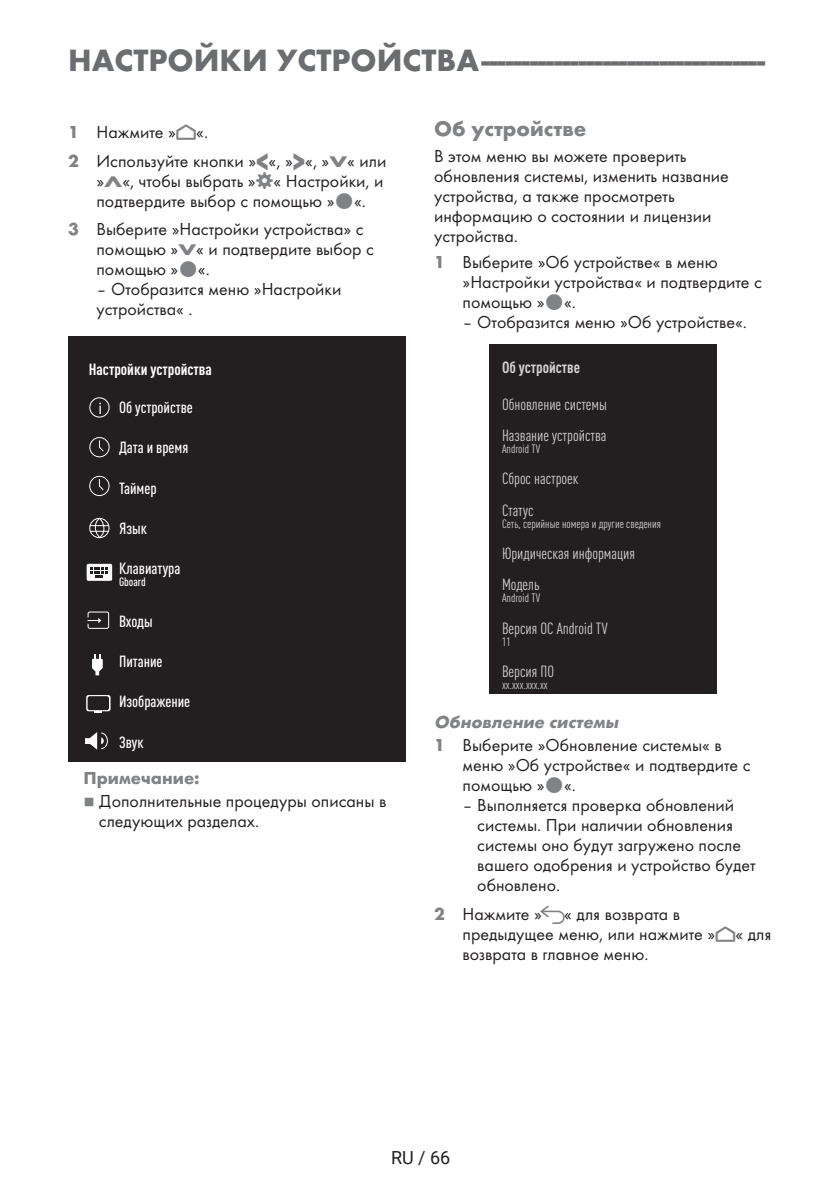
<style>
.page{position:relative;width:840px;height:1191px;background:#fff}
.page>*{position:absolute;margin:0;border:0;box-sizing:border-box;transform-origin:0 0}
.t1{font:700 32px "Futura TOT";color:#6c6d70}
.t2{font:700 22px "Futura TOT";color:#808285}
.t3{font:18px/20px "Futura TOT Boo";color:#231f20}
.t4{font:italic 700 18px "Futura TOT";color:#808285}
.t5{font:700 18px "Futura TOT";color:#808285}
.t6{font:18px "Roboto";color:#231f20}
.t7{font:condensed 16px/31.4px "DIN Pro";color:#d1d2d4}
.t8{font:500 condensed 16px "DIN Pro";color:#fff}
.t9{font:700 condensed 16px "DIN Pro";color:#fff}
.t10{font:700 condensed 16px "DIN Pro";color:#d1d2d4}
.t11{font:condensed 12px "DIN Pro";color:#d1d2d4}
.t12{font:500 condensed 12px "DIN Pro";color:#fff}
.t13{font:8px "Grund Son Se";color:#808285}
.s1{font-family:"Futura TOT";font-weight:700;color:#808285}
.s2{font-family:"Arcelik TS9 Android";font-size:24px;color:#808285}
.s3{font-family:"Futura TOT";font-weight:700;font-size:27.2px;color:#808285}
.s4{font-family:"Futura TOT";font-weight:700;font-size:16px;color:#808285}
.s5{font-family:"Arcelik TS9 Android";font-size:20px;color:#808285}
</style>
<div class="page">
<div style="left:68px;top:336px;width:337px;height:425px;background:#231f20"></div>
<div style="left:89px;top:397px;width:20px;height:20px;border:1px solid #fff;border-radius:50%"></div>
<div style="left:89px;top:437px;width:20px;height:20px;border:1px solid #fff;border-radius:50%"></div>
<svg style="left:99px;top:439px;width:6px;height:13px"></svg>
<div style="left:89px;top:476px;width:20px;height:20px;border:1px solid #fff;border-radius:50%"></div>
<svg style="left:98px;top:478px;width:7px;height:13px"></svg>
<div style="left:89px;top:518px;width:20px;height:20px;border:1px solid #fff;border-radius:50%"></div>
<svg style="left:90px;top:517px;width:19px;height:21px"></svg>
<div style="left:87px;top:564px;width:25px;height:17px;background:#fff;border-radius:2px"></div>
<svg style="left:90px;top:567px;width:17px;height:10px"></svg>
<div style="left:87px;top:611px;width:22px;height:18px;border:1px solid #fff;border-radius:2px"></div>
<svg style="left:87px;top:617px;width:14px;height:7px"></svg>
<svg style="left:92px;top:654px;width:11px;height:21px"></svg>
<svg style="left:86px;top:695px;width:24px;height:16px"></svg>
<div style="left:87px;top:696px;width:22px;height:14px;background:#231f20;border-radius:2px"></div>
<svg style="left:94px;top:710px;width:8px;height:2px"></svg>
<svg style="left:85px;top:732px;width:23px;height:17px"></svg>
<div style="left:489px;top:344px;width:227px;height:350px;background:#231f20"></div>
<h1 class="t1" style="left:68px;top:40px;width:698px">НАСТРОЙКИ УСТРОЙСТВА------------------------------------</h1>
<p class="t3" style="left:68px;top:118px;width:319px;line-height:28.6px"><span class="s1">1</span> Нажмите »<span class="s2">p</span>«.<br><span class="s1">2</span> Используйте кнопки »<span class="s3">&lt;</span>«, »<span class="s3">&gt;</span>«, »<span class="s4">V</span>« или</p>
<p class="t3" style="left:96px;top:171px;width:288px">»<span class="s4">Λ</span>«, чтобы выбрать » « Настройки, и подтвердите выбор с помощью » «.</p>
<p class="t3" style="left:96px;top:219px;width:279px;text-indent:-28px"><span class="s1">3</span> Выберите »Настройки устройства» с помощью »<span class="s4">V</span>« и подтвердите выбор с помощью » «.</p>
<p class="t3" style="left:96px;top:279px;width:246px">– Отобразится меню »Настройки устройства« .</p>
<p class="t9" style="left:89px;top:357px;width:124px">Настройки устройства</p>
<p class="t8" style="left:119px;top:395px;width:75px">Об устройстве</p>
<p class="t8" style="left:119px;top:436px;width:71px">Дата и время</p>
<p class="t8" style="left:119px;top:476px;width:39px">Таймер</p>
<p class="t8" style="left:119px;top:516px;width:29px">Язык</p>
<p class="t8" style="left:119px;top:557px;width:63px">Клавиатура</p>
<p class="t12" style="left:119px;top:573px;width:28px">Gboard</p>
<p class="t8" style="left:119px;top:609px;width:35px">Входы</p>
<p class="t8" style="left:119px;top:649px;width:45px">Питание</p>
<p class="t8" style="left:119px;top:690px;width:73px">Изображение</p>
<p class="t8" style="left:119px;top:730px;width:26px">Звук</p>
<p class="t8" style="left:99px;top:396px;width:5px">i</p>
<p class="t5" style="left:83px;top:767px;width:118px">Примечание:</p>
<p class="t13" style="left:83px;top:797px;width:13px">7</p>
<p class="t3" style="left:99px;top:790px;width:289px">Дополнительные процедуры описаны в следующих разделах.</p>
<p class="t2" style="left:434px;top:115px;width:154px">Об устройстве</p>
<p class="t3" style="left:434px;top:146px;width:296px">В этом меню вы можете проверить обновления системы, изменить название устройства, а также просмотреть информацию о состоянии и лицензии устройства.</p>
<p class="t3" style="left:462px;top:252px;width:301px;text-indent:-28px"><span class="s1">1</span> Выберите »Об устройстве« в меню »Настройки устройства« и подтвердите с помощью » «.</p>
<p class="t3" style="left:462px;top:312px;width:286px">– Отобразится меню »Об устройстве«.</p>
<p class="t10" style="left:501px;top:355px;width:80px">Об устройстве</p>
<p class="t7" style="left:501px;top:387px;width:106px">Обновление системы<br>Название устройства</p>
<p class="t11" style="left:501px;top:440px;width:40px">Android TV</p>
<p class="t7" style="left:501px;top:462px;width:78px">Сброс настроек<br>Статус</p>
<p class="t11" style="left:501px;top:515px;width:160px">Сеть, серийные номера и другие сведения</p>
<p class="t7" style="left:501px;top:536px;width:134px">Юридическая информация<br>Модель</p>
<p class="t11" style="left:501px;top:589px;width:40px">Android TV</p>
<p class="t7" style="left:501px;top:611px;width:107px">Версия ОС Android TV</p>
<p class="t11" style="left:501px;top:633px;width:10px">11</p>
<p class="t7" style="left:501px;top:654px;width:54px">Версия ПО</p>
<p class="t11" style="left:501px;top:676px;width:47px">xx.xxx.xxx.xx</p>
<p class="t4" style="left:434px;top:711px;width:189px">Обновление системы</p>
<p class="t3" style="left:462px;top:735px;width:289px;text-indent:-28px"><span class="s1">1</span> Выберите »Обновление системы« в меню »Об устройстве« и подтвердите с помощью » «.</p>
<p class="t3" style="left:477px;top:795px;width:280px;text-indent:-15px">– Выполняется проверка обновлений системы. При наличии обновления системы оно будут загружено после вашего одобрения и устройство будет обновлено.</p>
<p class="t3" style="left:462px;top:903px;width:310px;text-indent:-28px"><span class="s1">2</span> Нажмите » <span class="s5">r</span>« для возврата в предыдущее меню, или нажмите »<span class="s2">p</span>« для возврата в главное меню.</p>
<p class="t6" style="left:391px;top:1144px;width:61px">RU / 66</p>
</div>
